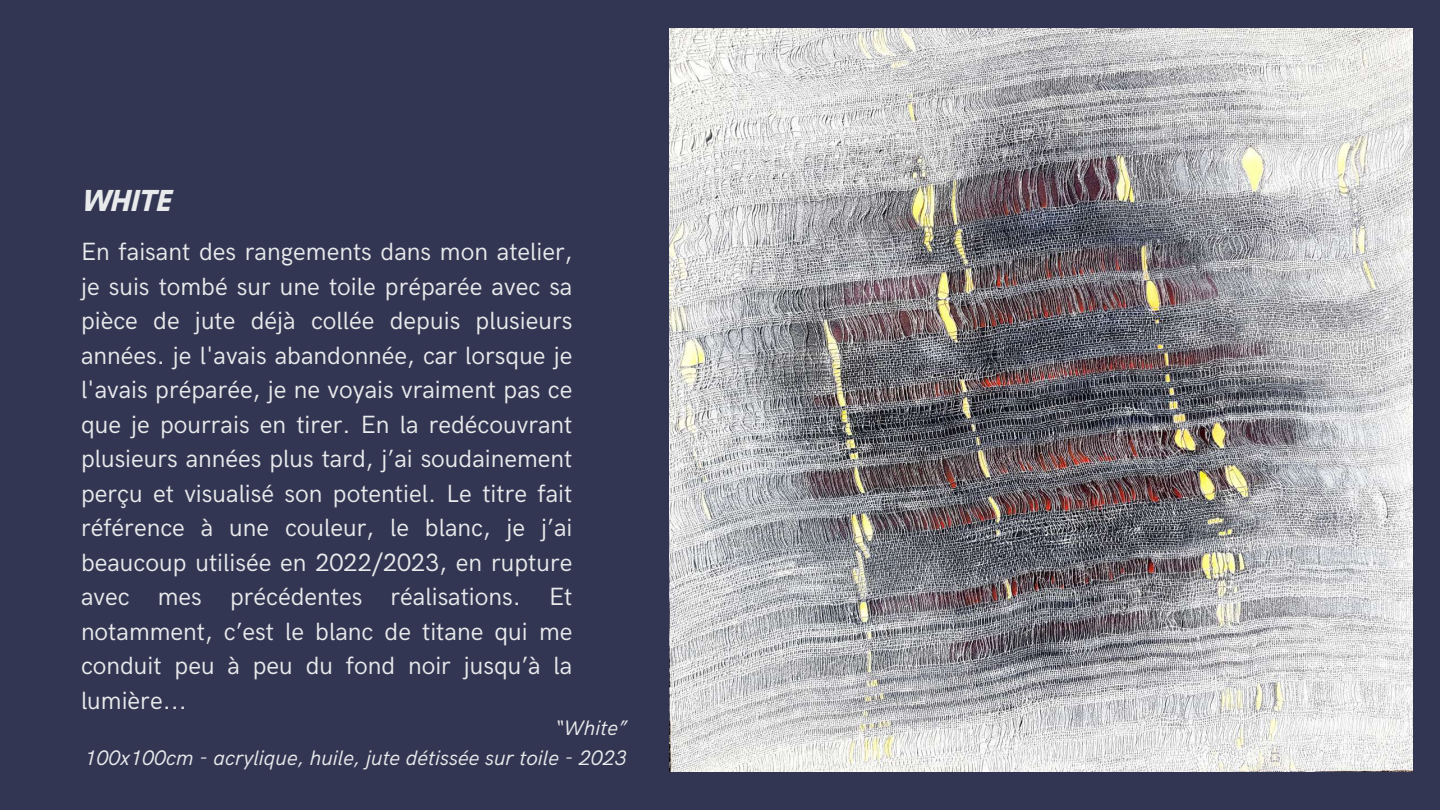
<style>
.page{position:relative;width:1440px;height:810px;background:#333652}
.page>*{position:absolute;margin:0;border:0;box-sizing:border-box;transform-origin:0 0}
.t1{font:700 31px "Glacial Indifference";color:#e9eaec}
.t2{font:25px/34.5px "HK Grotesk";color:#e9eaec;text-align:justify}
.t3{font:italic 21px/29.2px "HK Grotesk";color:#e9eaec;text-align:right}
</style>
<div class="page">
<img style="left:670px;top:29px;width:743px;height:743px">
<p class="t1" style="left:81px;top:181px;width:91px">WHITE</p>
<p class="t2" style="left:81px;top:236px;width:493px">En faisant des rangements dans mon atelier, je suis tombé sur une toile préparée avec sa pièce de jute déjà collée depuis plusieurs années. je l'avais abandonnée, car lorsque je l'avais préparée, je ne voyais vraiment pas ce que je pourrais en tirer. En la redécouvrant plusieurs années plus tard, j’ai soudainement perçu et visualisé son potentiel. Le titre fait référence à une couleur, le blanc, je j’ai beaucoup utilisée en 2022/2023, en rupture avec mes précédentes réalisations. Et notamment, c’est le blanc de titane qui me conduit peu à peu du fond noir jusqu’à la lumière...</p>
<p class="t3" style="left:85px;top:714px;width:544px">“White”<br>100x100cm - acrylique, huile, jute détissée sur toile - 2023</p>
</div>
